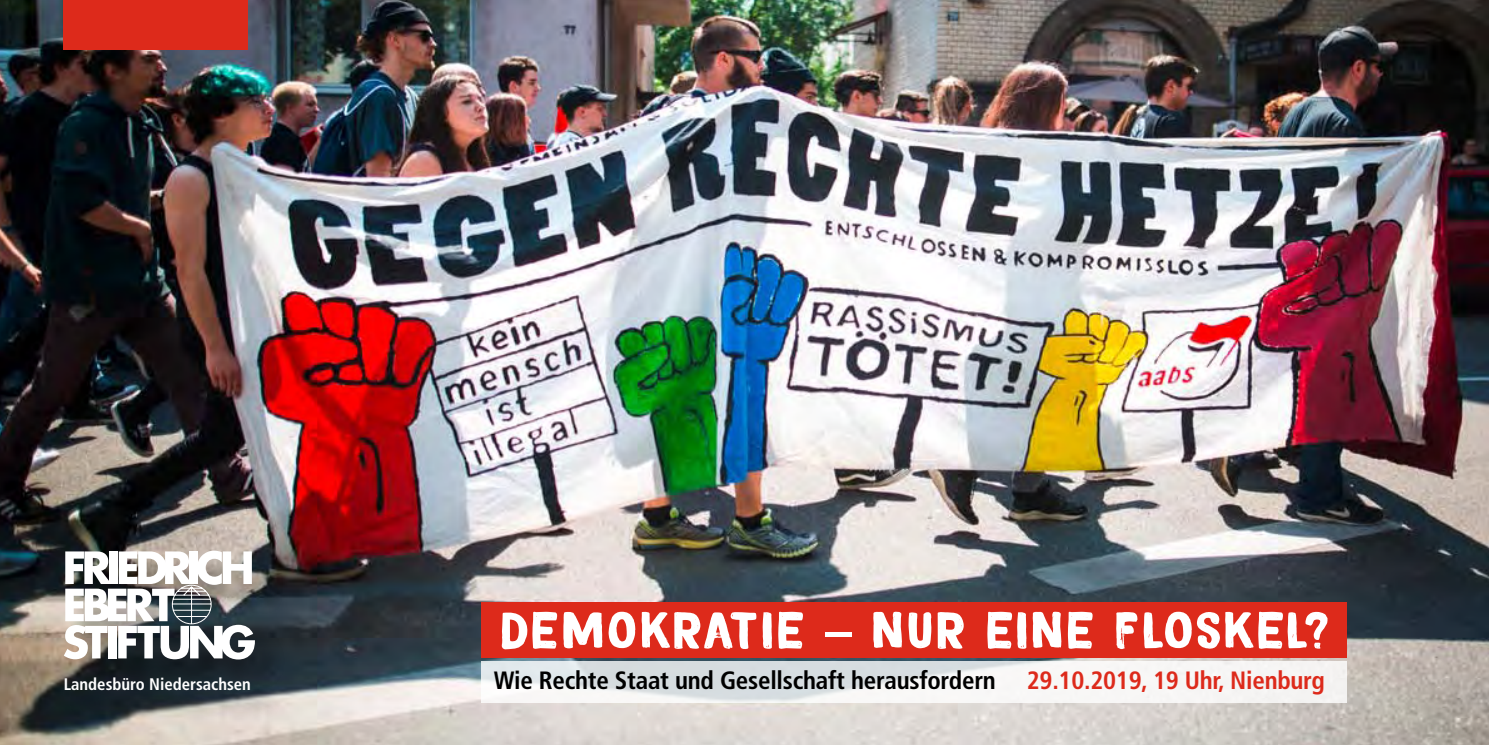
<style>
.page{position:relative;width:1489px;height:745px;background:#fff}
.page>*{position:absolute;margin:0;border:0;box-sizing:border-box;transform-origin:0 0}
.t1{font:52.5px "DK Magical Brush";letter-spacing:.06em;color:#fff}
.t2{font:700 condensed 25px "Frutiger";letter-spacing:-.01em;color:#000}
.t3{font:700 condensed 16.75px "Frutiger";color:#fff}
.s1{font-family:"Frutiger";font-weight:700}
.s2{color:#dd2a1b}
</style>
<div class="page">
<img style="left:0;top:0;width:1488px;height:744px">
<div style="left:68px;top:554px;width:218px;height:136px;background:#000;opacity:.35"></div>
<svg style="left:64px;top:550px;width:191px;height:109px"></svg>
<div style="left:68px;top:681px;width:214px;height:40px;background:#000;opacity:.35"></div>
<div style="left:64px;top:0;width:184px;height:50px;background:#dd2a1b"></div>
<div style="left:480px;top:601px;width:866px;height:56px;background:#dd2a1b"></div>
<svg style="left:480px;top:661px;width:866px;height:41px;fill:#f5f4f3"></svg>
<p class="t3" style="left:64px;top:673px;width:189px">Landesbüro Niedersachsen</p>
<p class="t1" style="left:498px;top:601px;width:832px">DEMOKRATIE <span class="s1">–</span> NUR EINE FLOSKEL?</p>
<p class="t2" style="left:494px;top:665px;width:832px">Wie Rechte Staat und Gesellschaft herausfordern <span class="s2">29.10.2019, 19 Uhr, Nienburg</span></p>
</div>
